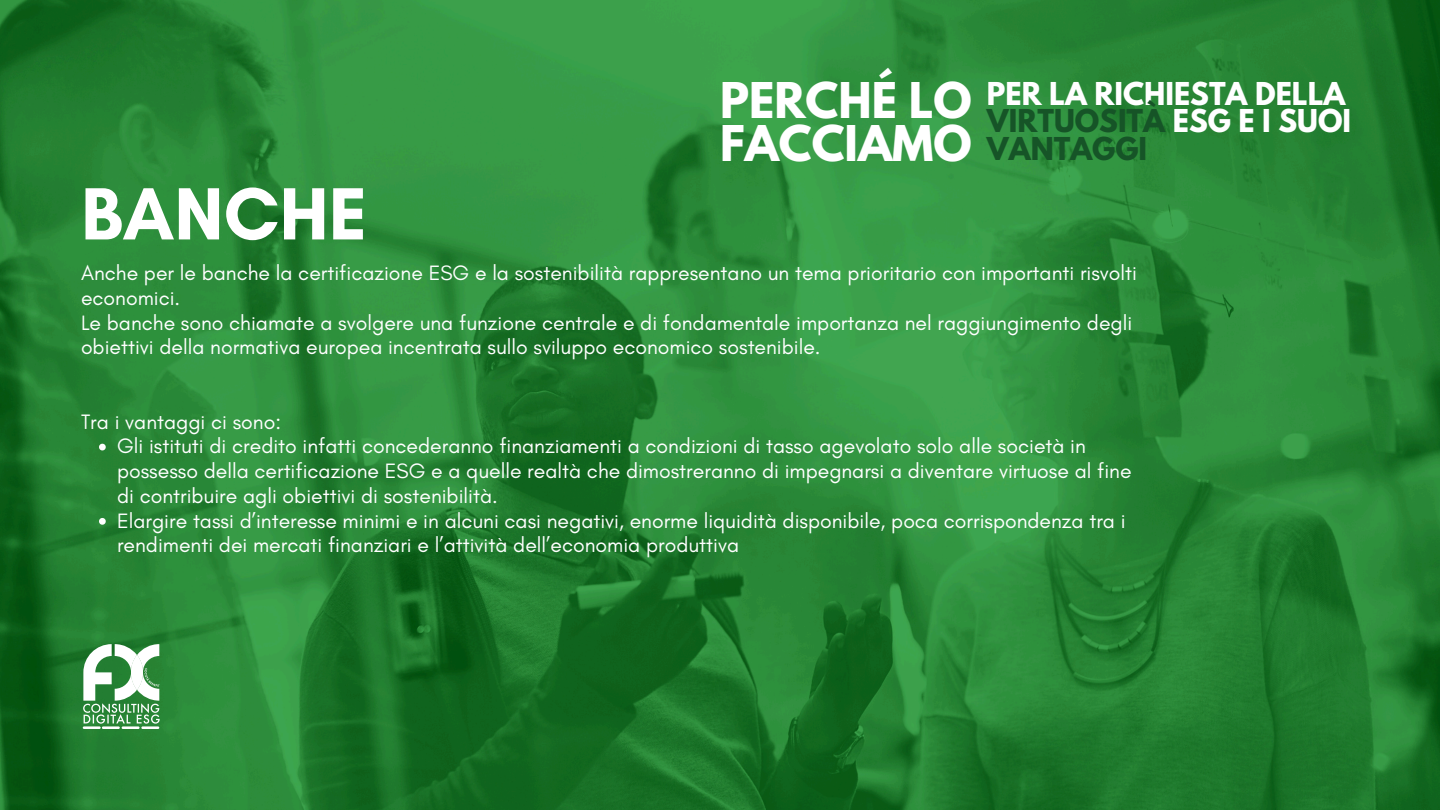
<style>
.page{position:relative;width:1440px;height:810px;background:#fff}
.page>*{position:absolute;margin:0;border:0;box-sizing:border-box;transform-origin:0 0}
.t1{font:700 75.3px "Glacial Indifference";color:#fff}
.t2{font:700 43.6px/42.8px "League Spartan";color:#fff}
.t3{font:700 27.9px/27.8px "League Spartan";color:#fff}
.t4{font:21.2px/24.8px "Glacial Indifference";color:#fff}
.s1{color:#165427}
</style>
<div class="page">
<img style="left:0;top:0;width:1440px;height:810px">
<hr style="left:83px;top:726px;width:18px;height:3px;background:#fff">
<hr style="left:102px;top:726px;width:18px;height:3px;background:#fff">
<hr style="left:122px;top:726px;width:18px;height:3px;background:#fff">
<hr style="left:141px;top:726px;width:18px;height:3px;background:#fff">
<svg style="left:83px;top:644px;width:77px;height:80px"></svg>
<svg style="left:99px;top:444px;width:7px;height:6px"></svg>
<svg style="left:99px;top:518px;width:7px;height:7px"></svg>
<h2 class="t2" style="left:720px;top:85px;width:253px">PERCHÉ LO<br>FACCIAMO</h2>
<p class="t3" style="left:987px;top:83px;width:366px">PER LA RICHIESTA DELLA<br><span class="s1">VIRTUOSITÀ</span> ESG E I SUOI<br><span class="s1">VANTAGGI</span></p>
<h3 class="t1" style="left:81px;top:168px;width:288px">BANCHE</h3>
<p class="t4" style="left:81px;top:260px;width:1058px">Anche per le banche la certificazione ESG e la sostenibilità rappresentano un tema prioritario con importanti risvolti economici.</p>
<p class="t4" style="left:81px;top:310px;width:1053px">Le banche sono chiamate a svolgere una funzione centrale e di fondamentale importanza nel raggiungimento degli obiettivi della normativa europea incentrata sullo sviluppo economico sostenibile.</p>
<p class="t4" style="left:81px;top:409px;width:202px">Tra i vantaggi ci sono:</p>
<p class="t4" style="left:117px;top:434px;width:1016px">Gli istituti di credito infatti concederanno finanziamenti a condizioni di tasso agevolato solo alle società in possesso della certificazione ESG e a quelle realtà che dimostreranno di impegnarsi a diventare virtuose al fine di contribuire agli obiettivi di sostenibilità.</p>
<p class="t4" style="left:117px;top:508px;width:1010px">Elargire tassi d’interesse minimi e in alcuni casi negativi, enorme liquidità disponibile, poca corrispondenza tra i rendimenti dei mercati finanziari e l’attività dell’economia produttiva</p>
</div>
